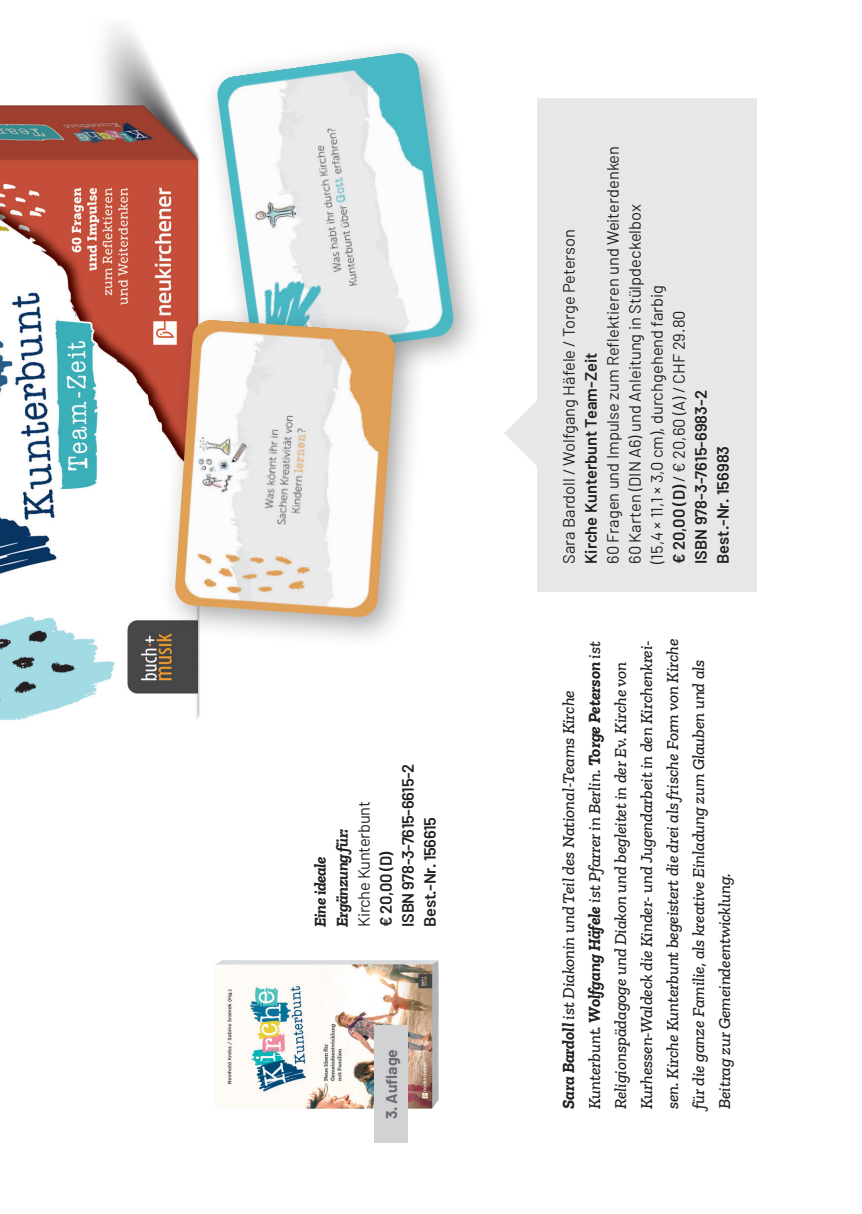
<style>
.page{position:relative;width:862px;height:1214px;background:#fff}
.page>*{position:absolute;margin:0;border:0;box-sizing:border-box;transform-origin:0 0}
.t1{font:italic 500 17px/26px "Zilla Slab";letter-spacing:-.005em;color:#231f20}
.t2{font:16.4px/22px "Barlow";color:#231f20}
.t3{font:600 16.4px/22px "Barlow";letter-spacing:-.02em;color:#231f20}
.t4{font:600 16.4px "Barlow";color:#231f20}
.t5{font:italic 700 16.4px/22px "Zilla Slab";letter-spacing:-.02em;color:#231f20}
.t6{font:16.4px "Barlow";letter-spacing:-.02em;color:#231f20}
.t7{font:700 15.6px "Barlow";color:#6c6d70}
.s1{font-weight:600}
.s2{font-weight:700}
</style>
<div class="page">
<div style="left:537px;top:98px;width:220px;height:493px;background:#e6e7e9"></div>
<svg style="left:504px;top:401px;width:33px;height:65px"></svg>
<img style="left:0;top:26px;width:200px;height:694px">
<div style="left:202px;top:37px;width:283px;height:355px;background:#231f20;opacity:.4"></div>
<img style="left:216px;top:53px;width:238px;height:308px">
<div style="left:159px;top:304px;width:268px;height:345px;background:#231f20;opacity:.4"></div>
<img style="left:174px;top:320px;width:222px;height:297px">
<img style="left:215px;top:960px;width:224px;height:149px">
<div style="left:374px;top:1025px;width:34px;height:117px;background:#d1d2d4"></div>
<p class="t6" style="left:354px;top:926px;width:127px;rotate:-90deg">Kirche Kunterbunt</p>
<p class="t5" style="left:309px;top:926px;width:100px;rotate:-90deg">Eine ideale<br>Ergänzung für:</p>
<p class="t3" style="left:375px;top:926px;width:165px;rotate:-90deg">€ 20,00 (D)<br>ISBN 978-3-7615-6615-2<br>Best.-Nr. 156615</p>
<p class="t7" style="left:382px;top:1119px;width:72px;rotate:-90deg">3. Auflage</p>
<p class="t2" style="left:557px;top:564px;width:337px;rotate:-90deg">Sara Bardoll / Wolfgang Häfele / Torge Peterson</p>
<p class="t4" style="left:580px;top:564px;width:212px;rotate:-90deg">Kirche Kunterbunt Team-Zeit</p>
<p class="t2" style="left:601px;top:564px;width:419px;rotate:-90deg">60 Fragen und Impulse zum Reflektieren und Weiterdenken 60 Karten (DIN A6) und Anleitung in Stülpdeckelbox<br>(15,4 × 11,1 × 3,0 cm), durchgehend farbig<br><span class="s1">€ 20,00 (D)</span> / € 20,60 (A) / CHF 29.80<br><span class="s1">ISBN 978-3-7615-6983-2<br>Best.-Nr. 156983</span></p>
<p class="t1" style="left:555px;top:1108px;width:472px;rotate:-90deg"><span class="s2">Sara Bardoll</span> ist Diakonin und Teil des National-Teams Kirche Kunterbunt. <span class="s2">Wolfgang Häfele</span> ist Pfarrer in Berlin. <span class="s2">Torge Peterson</span> ist Religionspädagoge und Diakon und begleitet in der Ev. Kirche von Kurhessen-Waldeck die Kinder- und Jugendarbeit in den Kirchenkrei&shy;sen. Kirche Kunterbunt begeistert die drei als frische Form von Kirche für die ganze Familie, als kreative Einladung zum Glauben und als Beitrag zur Gemeindeentwicklung.</p>
</div>
